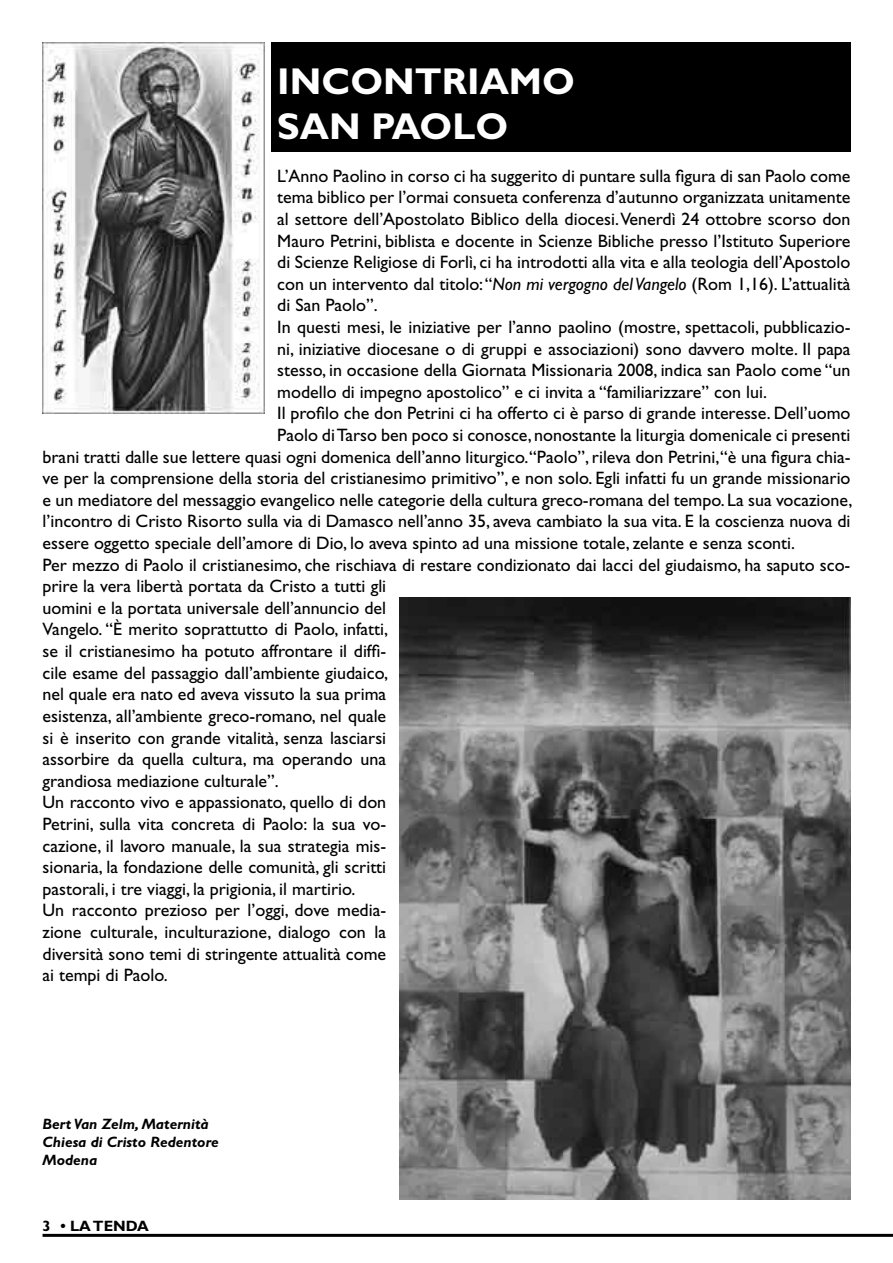
<style>
.page{position:relative;width:893px;height:1263px;background:#fff}
.page>*{position:absolute;margin:0;border:0;box-sizing:border-box;transform-origin:0 0}
.t1{font:700 37.5px/45px "Gill Sans Std";color:#fff}
.t2{font:18px "Gill Sans Std";color:#000}
.t3{font:italic 700 15px/18px "Gill Sans Std";color:#000}
.t4{font:700 15px "Gill Sans Std";color:#000}
.s1{font-style:italic}
</style>
<div class="page">
<hr style="left:43px;top:1234px;width:850px;height:3px;background:#000">
<div style="left:271px;top:43px;width:579px;height:109px;background:#000"></div>
<img style="left:399px;top:597px;width:451px;height:602px">
<img style="left:43px;top:43px;width:222px;height:370px">
<h1 class="t1" style="left:277px;top:58px;width:299px">INCONTRIAMO<br>SAN PAOLO</h1>
<p class="t2" style="left:277px;top:165px;width:575px">L’Anno Paolino in corso ci ha suggerito di puntare sulla figura di san Paolo come</p>
<p class="t2" style="left:277px;top:187px;width:575px">tema biblico per l’ormai consueta conferenza d’autunno organizzata unitamente</p>
<p class="t2" style="left:277px;top:209px;width:575px">al settore dell’Apostolato Biblico della diocesi. Venerdì 24 ottobre scorso don</p>
<p class="t2" style="left:277px;top:230px;width:575px">Mauro Petrini, biblista e docente in Scienze Bibliche presso l’Istituto Superiore</p>
<p class="t2" style="left:277px;top:252px;width:575px">di Scienze Religiose di Forlì, ci ha introdotti alla vita e alla teologia dell’Apostolo</p>
<p class="t2" style="left:277px;top:273px;width:575px">con un intervento dal titolo: “<span class="s1">Non mi vergogno del Vangelo</span> (Rom 1,16). L’attualità</p>
<p class="t2" style="left:277px;top:295px;width:102px">di San Paolo”.</p>
<p class="t2" style="left:277px;top:317px;width:575px">In questi mesi, le iniziative per l’anno paolino (mostre, spettacoli, pubblicazio-</p>
<p class="t2" style="left:277px;top:338px;width:575px">ni, iniziative diocesane o di gruppi e associazioni) sono davvero molte. Il papa</p>
<p class="t2" style="left:277px;top:360px;width:575px">stesso, in occasione della Giornata Missionaria 2008, indica san Paolo come “un</p>
<p class="t2" style="left:277px;top:381px;width:491px">modello di impegno apostolico” e ci invita a “familiarizzare” con lui.</p>
<p class="t2" style="left:277px;top:403px;width:575px">Il profilo che don Petrini ci ha offerto ci è parso di grande interesse. Dell’uomo</p>
<p class="t2" style="left:277px;top:425px;width:575px">Paolo di Tarso ben poco si conosce, nonostante la liturgia domenicale ci presenti</p>
<p class="t2" style="left:43px;top:446px;width:809px">brani tratti dalle sue lettere quasi ogni domenica dell’anno liturgico.“Paolo”, rileva don Petrini,“è una figura chia-</p>
<p class="t2" style="left:43px;top:468px;width:809px">ve per la comprensione della storia del cristianesimo primitivo”, e non solo. Egli infatti fu un grande missionario</p>
<p class="t2" style="left:43px;top:489px;width:811px">e un mediatore del messaggio evangelico nelle categorie della cultura greco-romana del tempo. La sua vocazione,</p>
<p class="t2" style="left:43px;top:511px;width:809px">l’incontro di Cristo Risorto sulla via di Damasco nell’anno 35, aveva cambiato la sua vita. E la coscienza nuova di</p>
<p class="t2" style="left:43px;top:533px;width:754px">essere oggetto speciale dell’amore di Dio, lo aveva spinto ad una missione totale, zelante e senza sconti.</p>
<p class="t2" style="left:43px;top:554px;width:809px">Per mezzo di Paolo il cristianesimo, che rischiava di restare condizionato dai lacci del giudaismo, ha saputo sco-</p>
<p class="t2" style="left:43px;top:576px;width:345px">prire la vera libertà portata da Cristo a tutti gli</p>
<p class="t2" style="left:43px;top:597px;width:345px">uomini e la portata universale dell’annuncio del</p>
<p class="t2" style="left:43px;top:619px;width:347px">Vangelo. “È merito soprattutto di Paolo, infatti,</p>
<p class="t2" style="left:43px;top:641px;width:345px">se il cristianesimo ha potuto affrontare il diffi-</p>
<p class="t2" style="left:43px;top:662px;width:347px">cile esame del passaggio dall’ambiente giudaico,</p>
<p class="t2" style="left:43px;top:684px;width:345px">nel quale era nato ed aveva vissuto la sua prima</p>
<p class="t2" style="left:43px;top:705px;width:345px">esistenza, all’ambiente greco-romano, nel quale</p>
<p class="t2" style="left:43px;top:727px;width:345px">si è inserito con grande vitalità, senza lasciarsi</p>
<p class="t2" style="left:43px;top:749px;width:345px">assorbire da quella cultura, ma operando una</p>
<p class="t2" style="left:43px;top:770px;width:238px">grandiosa mediazione culturale”.</p>
<p class="t2" style="left:43px;top:792px;width:345px">Un racconto vivo e appassionato, quello di don</p>
<p class="t2" style="left:43px;top:813px;width:345px">Petrini, sulla vita concreta di Paolo: la sua vo-</p>
<p class="t2" style="left:43px;top:835px;width:345px">cazione, il lavoro manuale, la sua strategia mis-</p>
<p class="t2" style="left:43px;top:857px;width:345px">sionaria, la fondazione delle comunità, gli scritti</p>
<p class="t2" style="left:43px;top:878px;width:315px">pastorali, i tre viaggi, la prigionia, il martirio.</p>
<p class="t2" style="left:43px;top:900px;width:345px">Un racconto prezioso per l’oggi, dove media-</p>
<p class="t2" style="left:43px;top:921px;width:345px">zione culturale, inculturazione, dialogo con la</p>
<p class="t2" style="left:43px;top:943px;width:345px">diversità sono temi di stringente attualità come</p>
<p class="t2" style="left:43px;top:965px;width:127px">ai tempi di Paolo.</p>
<p class="t3" style="left:43px;top:1115px;width:178px">Bert Van Zelm, Maternità<br>Chiesa di Cristo Redentore<br>Modena</p>
<p class="t4" style="left:43px;top:1217px;width:108px">3 • LA TENDA</p>
</div>
